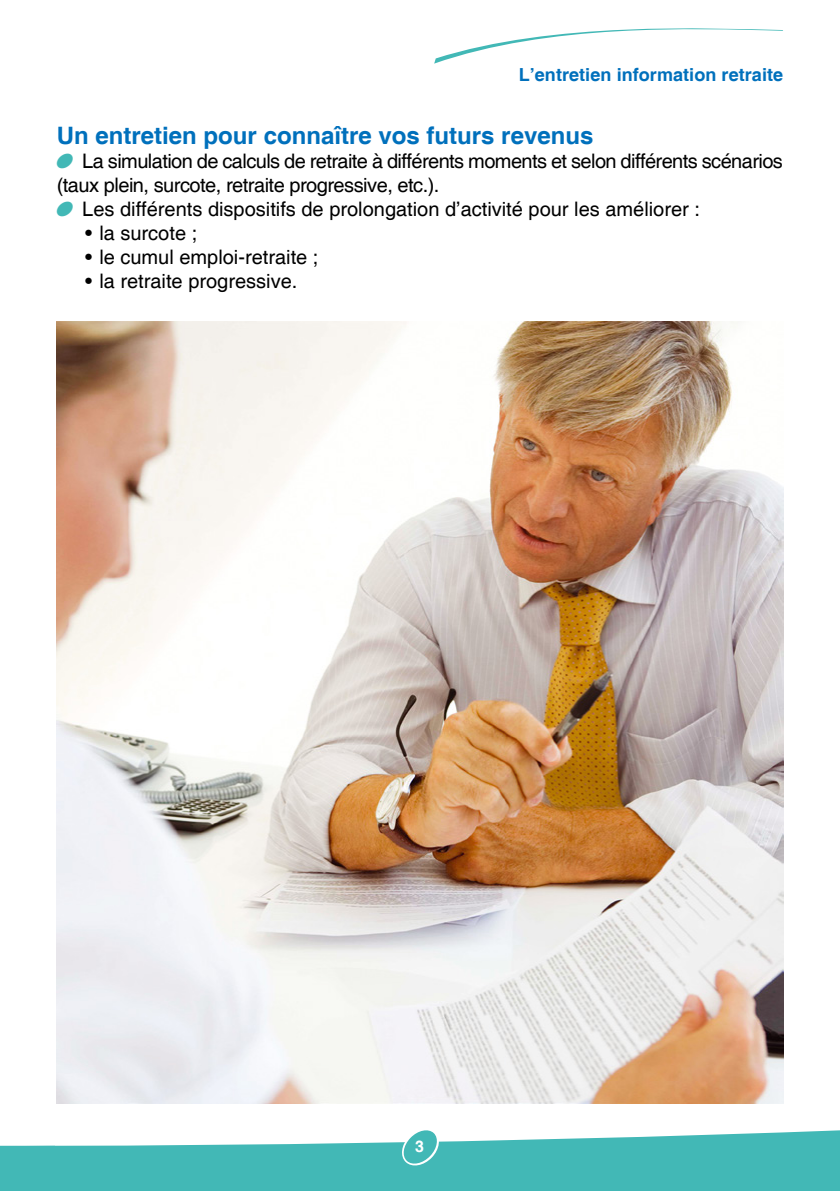
<style>
.page{position:relative;width:840px;height:1191px;background:#fff}
.page>*{position:absolute;margin:0;border:0;box-sizing:border-box;transform-origin:0 0}
.t1{font:700 24px "Helvetica";color:#0070bc}
.t2{font:20px/24px "Helvetica";letter-spacing:-.025em;color:#000}
.t3{font:20px "Helvetica";color:#000}
.t4{font:700 18px "Helvetica";letter-spacing:.005em;color:#0070bc}
.t5{font:700 16px "Helvetica";color:#fff}
.s1{font-family:"Fn T Basic Shapes 1";color:#42b8b6}
</style>
<div class="page">
<svg style="left:434px;top:28px;width:349px;height:36px"></svg>
<svg style="left:0;top:1130px;width:839px;height:61px;fill:#42b8b6"></svg>
<svg style="left:399px;top:1130px;width:42px;height:38px"></svg>
<img style="left:57px;top:321px;width:725px;height:783px">
<p class="t4" style="left:518px;top:64px;width:266px">L’entretien information retraite</p>
<p class="t1" style="left:57px;top:121px;width:538px">Un entretien pour connaître vos futurs revenus</p>
<p class="t2" style="left:57px;top:150px;width:727px"><span class="s1">B</span> La simulation de calculs de retraite à différents moments et selon différents scénarios (taux plein, surcote, retraite progressive, etc.).<br><span class="s1">B</span> Les différents dispositifs de prolongation d’activité pour les améliorer :</p>
<p class="t3" style="left:85px;top:221px;width:113px">• la surcote ;</p>
<p class="t3" style="left:85px;top:245px;width:235px">• le cumul emploi-retraite ;</p>
<p class="t3" style="left:85px;top:269px;width:214px">• la retraite progressive.</p>
<p class="t5" style="left:415px;top:1137px;width:10px">3</p>
</div>
